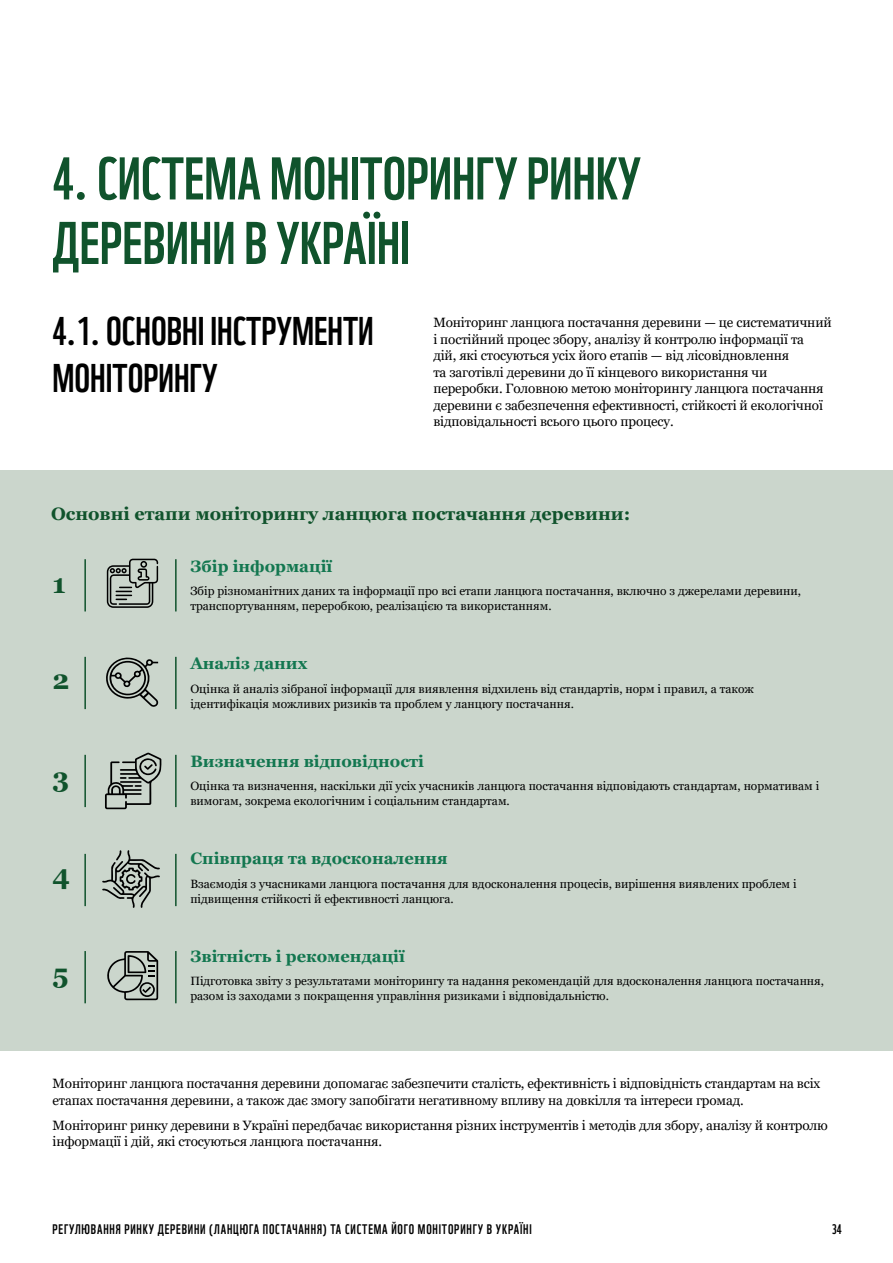
<style>
.page{position:relative;width:893px;height:1263px;background:#fff}
.page>*{position:absolute;margin:0;border:0;box-sizing:border-box;transform-origin:0 0}
.t1{font:58.5px/64.5px "WWF";color:#10532c}
.t2{font:39px/46.8px "WWF";color:#000}
.t3{font:700 27px "Georgia";color:#10532c}
.t4{font:700 18px "Georgia";color:#10532c}
.t5{font:700 16.5px "Georgia";color:#137750}
.t6{font:13.5px/16.5px "Georgia";letter-spacing:-.01em;color:#000}
.t7{font:13.5px "WWF";letter-spacing:.06em;color:#000}
.t8{font:12px/15px "Georgia";color:#000}
</style>
<div class="page">
<div style="left:0;top:470px;width:893px;height:580px;background:#cbd6cc"></div>
<hr style="left:175px;top:559px;width:2px;height:52px;background:#10532c">
<hr style="left:175px;top:657px;width:2px;height:52px;background:#10532c">
<hr style="left:175px;top:755px;width:2px;height:52px;background:#10532c">
<hr style="left:175px;top:854px;width:2px;height:52px;background:#10532c">
<hr style="left:175px;top:951px;width:2px;height:52px;background:#10532c">
<hr style="left:84px;top:559px;width:2px;height:52px;background:#10532c">
<hr style="left:84px;top:657px;width:2px;height:52px;background:#10532c">
<hr style="left:84px;top:755px;width:2px;height:52px;background:#10532c">
<hr style="left:84px;top:854px;width:2px;height:52px;background:#10532c">
<hr style="left:84px;top:951px;width:2px;height:52px;background:#10532c">
<svg style="left:107px;top:559px;width:52px;height:49px"></svg>
<svg style="left:106px;top:657px;width:53px;height:50px"></svg>
<svg style="left:105px;top:753px;width:56px;height:56px"></svg>
<svg style="left:102px;top:850px;width:58px;height:58px"></svg>
<svg style="left:107px;top:951px;width:51px;height:49px"></svg>
<h1 class="t1" style="left:53px;top:141px;width:590px">4. СИСТЕМА МОНІТОРИНГУ РИНКУ<br>ДЕРЕВИНИ В УКРАЇНІ</h1>
<h2 class="t2" style="left:53px;top:304px;width:323px">4.1. ОСНОВНІ ІНСТРУМЕНТИ<br>МОНІТОРИНГУ</h2>
<p class="t6" style="left:433px;top:314px;width:400px">Моніторинг ланцюга постачання деревини — це систематичний і постійний процес збору, аналізу й контролю інформації та<br>дій, які стосуються усіх його етапів — від лісовідновлення<br>та заготівлі деревини до її кінцевого використання чи переробки. Головною метою моніторингу ланцюга постачання деревини є забезпечення ефективності, стійкості й екологічної відповідальності всього цього процесу.</p>
<h3 class="t4" style="left:51px;top:502px;width:581px">Основні етапи моніторингу ланцюга постачання деревини:</h3>
<h3 class="t5" style="left:190px;top:555px;width:144px">Збір інформації</h3>
<p class="t8" style="left:190px;top:584px;width:612px">Збір різноманітних даних та інформації про всі етапи ланцюга постачання, включно з джерелами деревини, транспортуванням, переробкою, реалізацією та використанням.</p>
<h3 class="t3" style="left:53px;top:566px;width:15px">1</h3>
<h3 class="t3" style="left:53px;top:662px;width:18px">2</h3>
<h3 class="t3" style="left:53px;top:760px;width:18px">3</h3>
<h3 class="t3" style="left:53px;top:858px;width:19px">4</h3>
<h3 class="t3" style="left:53px;top:956px;width:18px">5</h3>
<h3 class="t5" style="left:190px;top:653px;width:119px">Аналіз даних</h3>
<p class="t8" style="left:190px;top:681px;width:565px">Оцінка й аналіз зібраної інформації для виявлення відхилень від стандартів, норм і правил, а також ідентифікація можливих ризиків та проблем у ланцюгу постачання.</p>
<h3 class="t5" style="left:190px;top:750px;width:235px">Визначення відповідності</h3>
<p class="t8" style="left:190px;top:779px;width:630px">Оцінка та визначення, наскільки дії усіх учасників ланцюга постачання відповідають стандартам, нормативам і вимогам, зокрема екологічним і соціальним стандартам.</p>
<h3 class="t5" style="left:190px;top:848px;width:259px">Співпраця та вдосконалення</h3>
<p class="t8" style="left:190px;top:876px;width:608px">Взаємодія з учасниками ланцюга постачання для вдосконалення процесів, вирішення виявлених проблем і підвищення стійкості й ефективності ланцюга.</p>
<h3 class="t5" style="left:190px;top:945px;width:216px">Звітність і рекомендації</h3>
<p class="t8" style="left:190px;top:974px;width:635px">Підготовка звіту з результатами моніторингу та надання рекомендацій для вдосконалення ланцюга постачання, разом із заходами з покращення управління ризиками і відповідальністю.</p>
<p class="t6" style="left:53px;top:1075px;width:769px">Моніторинг ланцюга постачання деревини допомагає забезпечити сталість, ефективність і відповідність стандартам на всіх етапах постачання деревини, а також дає змогу запобігати негативному впливу на довкілля та інтереси громад.</p>
<p class="t6" style="left:53px;top:1117px;width:777px">Моніторинг ринку деревини в Україні передбачає використання різних інструментів і методів для збору, аналізу й контролю інформації і дій, які стосуються ланцюга постачання.</p>
<p class="t7" style="left:53px;top:1219px;width:481px">РЕГУЛЮВАННЯ РИНКУ ДЕРЕВИНИ (ЛАНЦЮГА ПОСТАЧАННЯ) ТА СИСТЕМА ЙОГО МОНІТОРИНГУ В УКРАЇНІ</p>
<p class="t7" style="left:832px;top:1219px;width:11px">34</p>
</div>
